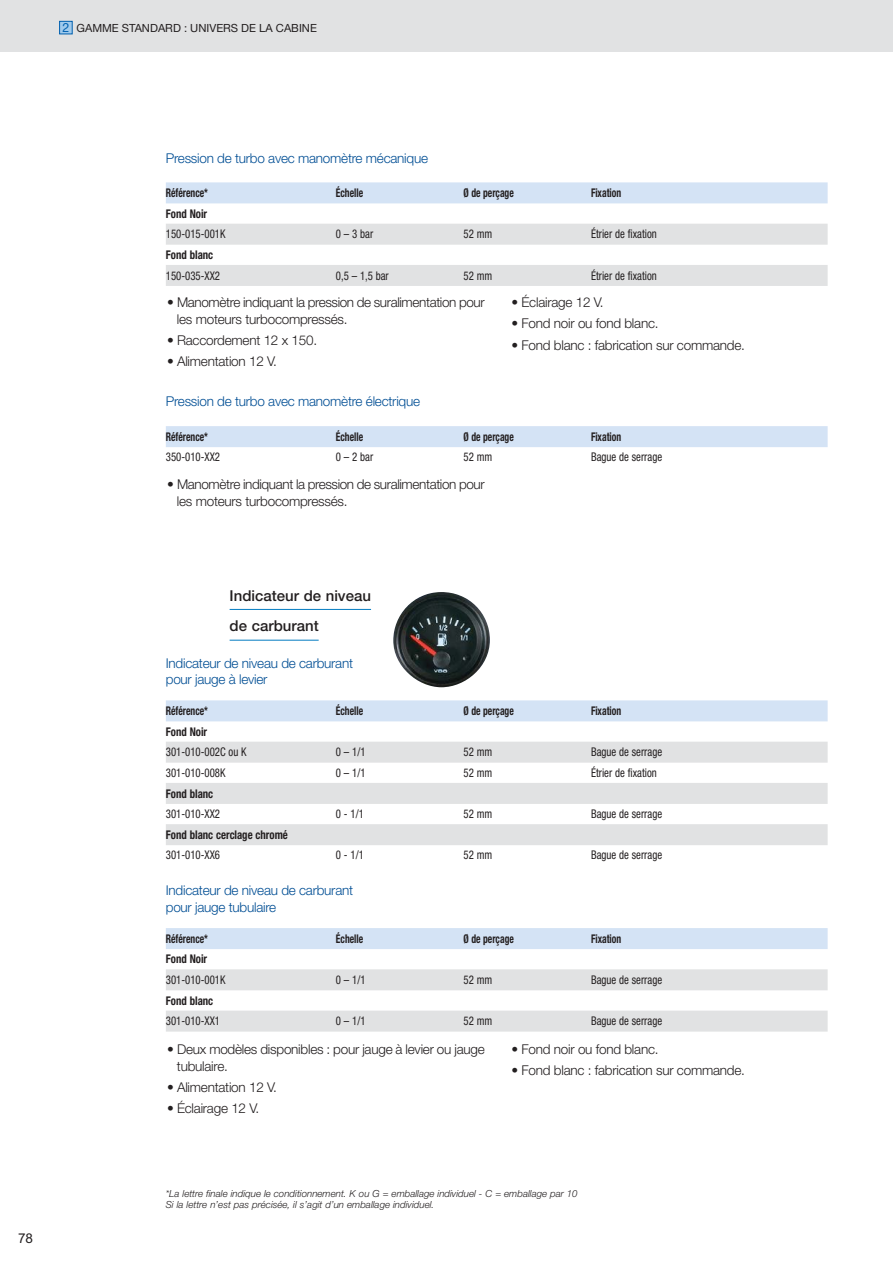
<style>
.page{position:relative;width:893px;height:1263px;background:#fff}
.page>*{position:absolute;margin:0;border:0;box-sizing:border-box;transform-origin:0 0}
.t1{font:500 15px/30.8px "Helvetica Neue";color:#231f20}
.t2{font:300 13.5px/16.8px "Helvetica Neue";letter-spacing:-.015em;color:#231f20}
.t3{font:300 13.5px/16.8px "Helvetica Neue";letter-spacing:-.015em;color:#004e94}
.t4{font:13.5px "Arial";color:#231f20}
.t5{font:condensed 12px "Helvetica Neue";color:#231f20;scale:.9 1}
.t6{font:700 condensed 12px "Helvetica Neue";color:#231f20;scale:.8 1}
.t7{font:700 condensed 12px "Helvetica Neue";color:#231f20;scale:.9 1}
.t8{font:11.25px "Helvetica Neue";color:#231f20}
.t9{font:italic 300 9.75px/11.7px "Helvetica Neue";color:#231f20}
.s1{font-size:12.75px;color:#0060af}
</style>
<div class="page">
<div style="left:0;top:0;width:893px;height:51px;background:#e1e2e3"></div>
<div style="left:166px;top:182px;width:662px;height:21px;background:#d4e3f5"></div>
<div style="left:166px;top:224px;width:662px;height:21px;background:#e1e2e3"></div>
<div style="left:166px;top:265px;width:662px;height:21px;background:#e1e2e3"></div>
<div style="left:60px;top:21px;width:12px;height:13px;background:#a0caec"></div>
<div style="left:60px;top:21px;width:12px;height:13px;border:1px solid #0060af"></div>
<div style="left:166px;top:426px;width:662px;height:21px;background:#d4e3f5"></div>
<img style="left:393px;top:592px;width:97px;height:95px;border-radius:50%">
<div style="left:166px;top:700px;width:662px;height:21px;background:#d4e3f5"></div>
<div style="left:166px;top:742px;width:662px;height:21px;background:#e1e2e3"></div>
<div style="left:166px;top:783px;width:662px;height:21px;background:#e1e2e3"></div>
<div style="left:166px;top:824px;width:662px;height:21px;background:#e1e2e3"></div>
<div style="left:166px;top:928px;width:662px;height:21px;background:#d4e3f5"></div>
<div style="left:166px;top:969px;width:662px;height:21px;background:#e1e2e3"></div>
<div style="left:166px;top:1010px;width:662px;height:21px;background:#e1e2e3"></div>
<hr style="left:230px;top:609px;width:141px;height:1px;background:#037bc1">
<hr style="left:230px;top:640px;width:89px;height:1px;background:#037bc1">
<p class="t8" style="left:62px;top:24px;width:256px"><span class="s1">2</span> GAMME STANDARD : UNIVERS DE LA CABINE</p>
<p class="t4" style="left:18px;top:1230px;width:17px">78</p>
<p class="t3" style="left:166px;top:151px;width:264px">Pression de turbo avec manomètre mécanique</p>
<p class="t6" style="left:166px;top:188px;width:54px">Référence*</p>
<p class="t6" style="left:336px;top:188px;width:36px">Échelle</p>
<p class="t6" style="left:463px;top:188px;width:64px">Ø de perçage</p>
<p class="t6" style="left:591px;top:188px;width:39px">Fixation</p>
<p class="t7" style="left:166px;top:209px;width:48px">Fond Noir</p>
<p class="t5" style="left:166px;top:230px;width:68px">150-015-001K</p>
<p class="t5" style="left:336px;top:230px;width:43px">0–3bar</p>
<p class="t5" style="left:463px;top:230px;width:34px">52 mm</p>
<p class="t5" style="left:591px;top:230px;width:75px">Étrier de fixation</p>
<p class="t7" style="left:166px;top:250px;width:54px">Fond blanc</p>
<p class="t5" style="left:166px;top:271px;width:62px">150-035-XX2</p>
<p class="t5" style="left:336px;top:271px;width:60px">0,5 – 1,5 bar</p>
<p class="t5" style="left:463px;top:271px;width:34px">52 mm</p>
<p class="t5" style="left:591px;top:271px;width:75px">Étrier de fixation</p>
<p class="t2" style="left:177px;top:295px;width:309px;text-indent:-10px">• Manomètre indiquant la pression de suralimentation pour les moteurs turbocompressés.</p>
<p class="t2" style="left:167px;top:333px;width:152px">• Raccordement 12 x 150.</p>
<p class="t2" style="left:167px;top:354px;width:111px">• Alimentation 12 V.</p>
<p class="t2" style="left:512px;top:295px;width:94px">• Éclairage 12 V.</p>
<p class="t2" style="left:512px;top:316px;width:149px">• Fond noir ou fond blanc.</p>
<p class="t2" style="left:512px;top:338px;width:235px">• Fond blanc : fabrication sur commande.</p>
<p class="t3" style="left:166px;top:394px;width:256px">Pression de turbo avec manomètre électrique</p>
<p class="t6" style="left:166px;top:432px;width:54px">Référence*</p>
<p class="t6" style="left:336px;top:432px;width:36px">Échelle</p>
<p class="t6" style="left:463px;top:432px;width:64px">Ø de perçage</p>
<p class="t6" style="left:591px;top:432px;width:39px">Fixation</p>
<p class="t5" style="left:166px;top:453px;width:62px">350-010-XX2</p>
<p class="t5" style="left:336px;top:453px;width:43px">0–2bar</p>
<p class="t5" style="left:463px;top:453px;width:34px">52 mm</p>
<p class="t5" style="left:591px;top:453px;width:80px">Bague de serrage</p>
<p class="t2" style="left:177px;top:477px;width:309px;text-indent:-10px">• Manomètre indiquant la pression de suralimentation pour les moteurs turbocompressés.</p>
<p class="t1" style="left:230px;top:581px;width:143px">Indicateur de niveau de carburant</p>
<p class="t3" style="left:166px;top:656px;width:189px">Indicateur de niveau de carburant pour jauge à levier</p>
<p class="t6" style="left:166px;top:706px;width:54px">Référence*</p>
<p class="t6" style="left:336px;top:706px;width:36px">Échelle</p>
<p class="t6" style="left:463px;top:706px;width:64px">Ø de perçage</p>
<p class="t6" style="left:591px;top:706px;width:39px">Fixation</p>
<p class="t7" style="left:166px;top:727px;width:48px">Fond Noir</p>
<p class="t5" style="left:166px;top:748px;width:91px">301-010-002C ou K</p>
<p class="t5" style="left:336px;top:748px;width:34px">0 – 1/1</p>
<p class="t5" style="left:463px;top:748px;width:34px">52 mm</p>
<p class="t5" style="left:591px;top:748px;width:80px">Bague de serrage</p>
<p class="t5" style="left:166px;top:768px;width:68px">301-010-008K</p>
<p class="t5" style="left:336px;top:768px;width:34px">0 – 1/1</p>
<p class="t5" style="left:463px;top:768px;width:34px">52 mm</p>
<p class="t5" style="left:591px;top:768px;width:75px">Étrier de fixation</p>
<p class="t7" style="left:166px;top:789px;width:54px">Fond blanc</p>
<p class="t5" style="left:166px;top:810px;width:62px">301-010-XX2</p>
<p class="t5" style="left:336px;top:810px;width:33px">0 - 1/1</p>
<p class="t5" style="left:463px;top:810px;width:34px">52 mm</p>
<p class="t5" style="left:591px;top:810px;width:80px">Bague de serrage</p>
<p class="t7" style="left:166px;top:830px;width:137px">Fond blanc cerclage chromé</p>
<p class="t5" style="left:166px;top:851px;width:62px">301-010-XX6</p>
<p class="t5" style="left:336px;top:851px;width:33px">0 - 1/1</p>
<p class="t5" style="left:463px;top:851px;width:34px">52 mm</p>
<p class="t5" style="left:591px;top:851px;width:80px">Bague de serrage</p>
<p class="t3" style="left:166px;top:883px;width:189px">Indicateur de niveau de carburant pour jauge tubulaire</p>
<p class="t6" style="left:166px;top:934px;width:54px">Référence*</p>
<p class="t6" style="left:336px;top:934px;width:36px">Échelle</p>
<p class="t6" style="left:463px;top:934px;width:64px">Ø de perçage</p>
<p class="t6" style="left:591px;top:934px;width:39px">Fixation</p>
<p class="t7" style="left:166px;top:955px;width:48px">Fond Noir</p>
<p class="t5" style="left:166px;top:975px;width:68px">301-010-001K</p>
<p class="t5" style="left:336px;top:975px;width:34px">0 – 1/1</p>
<p class="t5" style="left:463px;top:975px;width:34px">52 mm</p>
<p class="t5" style="left:591px;top:975px;width:80px">Bague de serrage</p>
<p class="t7" style="left:166px;top:996px;width:54px">Fond blanc</p>
<p class="t5" style="left:166px;top:1017px;width:62px">301-010-XX1</p>
<p class="t5" style="left:336px;top:1017px;width:34px">0 – 1/1</p>
<p class="t5" style="left:463px;top:1017px;width:34px">52 mm</p>
<p class="t5" style="left:591px;top:1017px;width:80px">Bague de serrage</p>
<p class="t2" style="left:177px;top:1042px;width:309px;text-indent:-10px">• Deux modèles disponibles : pour jauge à levier ou jauge tubulaire.</p>
<p class="t2" style="left:167px;top:1080px;width:111px">• Alimentation 12 V.</p>
<p class="t2" style="left:167px;top:1101px;width:94px">• Éclairage 12 V.</p>
<p class="t2" style="left:512px;top:1042px;width:149px">• Fond noir ou fond blanc.</p>
<p class="t2" style="left:512px;top:1063px;width:235px">• Fond blanc : fabrication sur commande.</p>
<p class="t9" style="left:166px;top:1188px;width:413px">*La lettre finale indique le conditionnement. K ou G = emballage individuel - C = emballage par 10<br>Si la lettre n’est pas précisée, il s’agit d’un emballage individuel.</p>
</div>
